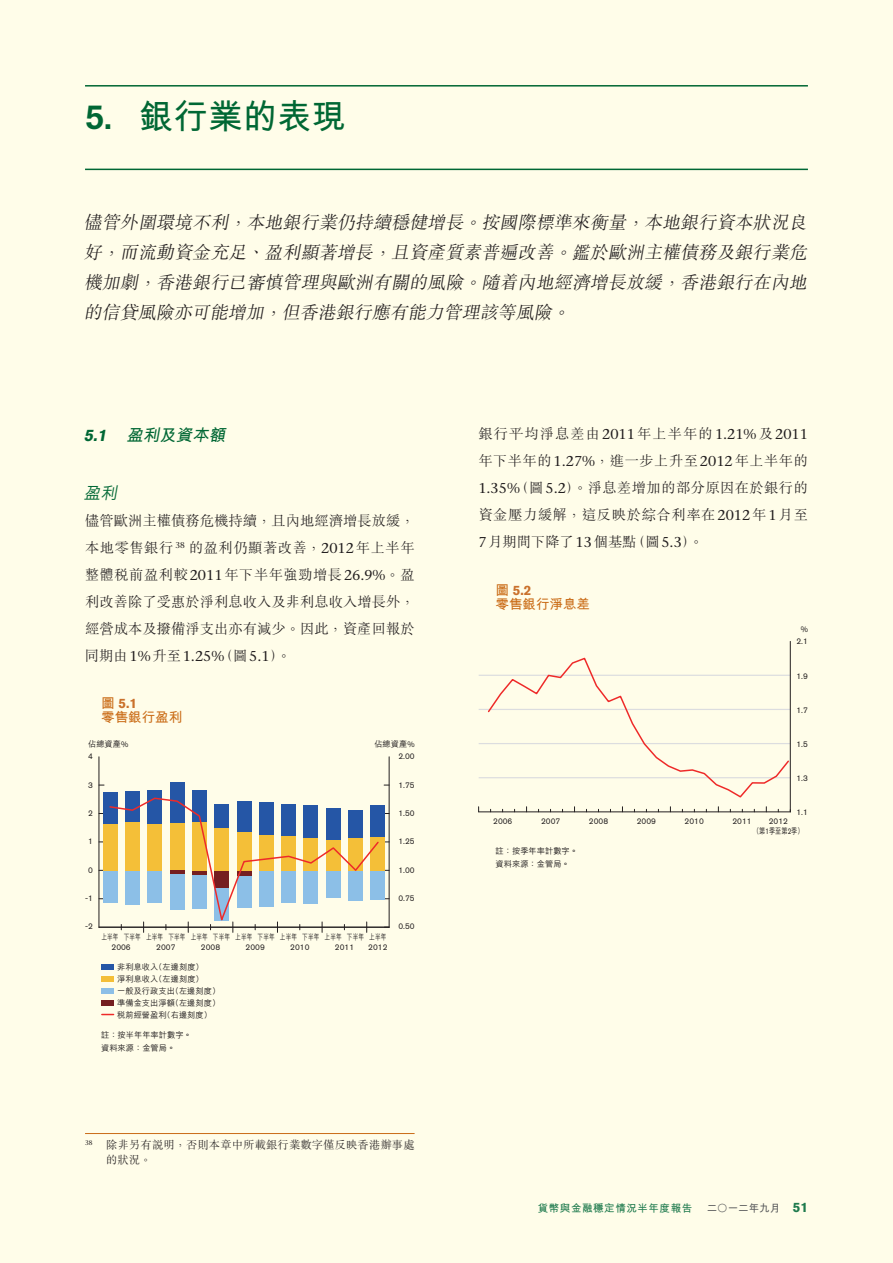
<style>
.page{position:relative;width:893px;height:1263px;background:#fffde9}
.page>*{position:absolute;margin:0;border:0;box-sizing:border-box;transform-origin:0 0}
.t1{font:34.5px "M Hei HK Bold B5 pc H";color:#006734}
.t2{font:italic 18px/30px "M Sung HK Light B5 pc H";letter-spacing:.005em;color:#231f20;text-align:justify}
.t3{font:italic 16.5px "M Hei HK Bold B5 pc H";color:#006734}
.t4{font:italic 16.5px "M Hei HK Medium B5 pc H";color:#006734}
.t5{font:14.25px/27px "M Sung HK Light B5 pc H";letter-spacing:.005em;color:#231f20;text-align:justify}
.t6{font:500 14.25px "Stone Serif Std";color:#231f20}
.t7{font:13.5px "M Hei HK Bold B5 pc H";color:#ca6c17}
.t8{font:700 13.5px "Akzidenz Grotesk BQ";color:#ca712c}
.t9{font:11.25px/15px "M Sung HK Light B5 pc H";letter-spacing:.015em;color:#231f20}
.t10{font:10.5px "M Hei HK Bold B5 pc H";letter-spacing:.055em;color:#1e7a4d}
.t11{font:10.5px "M Hei HK Bold B5 pc H";color:#57585a}
.t12{font:8.25px "Akzidenz Grotesk BQ";color:#231f20}
.t13{font:8.25px/12px "M Hei HK Medium B5 pc H";color:#231f20}
.t14{font:8.25px "M Hei HK Medium B5 pc H";color:#231f20;scale:.7 1}
.t15{font:8.25px "M Hei HK Medium B5 pc H";color:#231f20;scale:.75 1}
.s1{font-family:"Akzidenz Grotesk BQ";font-weight:500}
.s2{font-family:"Akzidenz Grotesk BQ";font-weight:700}
.s3{font-family:"Stone Serif Std";font-weight:500}
.s4{font-family:"M Sung HK Light B5 pc H";font-weight:400}
.s5{font-family:"M Hei HK Bold B5 pc H";font-weight:400;color:#ca6c17}
.s6{font-family:"Akzidenz Grotesk BQ"}
.s7{font-family:"Akzidenz Grotesk BQ";font-weight:700;font-size:13.5px;color:#1e7a4d}
</style>
<div class="page">
<hr style="left:85px;top:85px;width:723px;height:2px;background:#006734">
<hr style="left:85px;top:169px;width:723px;height:1px;background:#006734">
<hr style="left:99px;top:757px;width:1px;height:170px;background:#231f20">
<hr style="left:389px;top:757px;width:1px;height:170px;background:#231f20">
<div style="left:101px;top:964px;width:13px;height:6px;background:#2556a6"></div>
<div style="left:101px;top:976px;width:13px;height:6px;background:#f4bf38"></div>
<div style="left:101px;top:988px;width:13px;height:6px;background:#8cbfe7"></div>
<div style="left:101px;top:1000px;width:13px;height:6px;background:#751e20"></div>
<svg style="left:102px;top:1014px;width:12px;height:1px"></svg>
<div style="left:103px;top:792px;width:15px;height:32px;background:#2556a6"></div>
<div style="left:125px;top:791px;width:15px;height:31px;background:#2556a6"></div>
<div style="left:147px;top:790px;width:15px;height:34px;background:#2556a6"></div>
<div style="left:170px;top:782px;width:14px;height:40px;background:#2556a6"></div>
<div style="left:192px;top:790px;width:15px;height:32px;background:#2556a6"></div>
<svg style="left:99px;top:797px;width:290px;height:135px"></svg>
<hr style="left:479px;top:743px;width:311px;height:1px;background:#dcdddf">
<hr style="left:479px;top:777px;width:311px;height:1px;background:#dcdddf">
<hr style="left:479px;top:709px;width:311px;height:1px;background:#dcdddf">
<hr style="left:479px;top:675px;width:311px;height:1px;background:#dcdddf">
<hr style="left:479px;top:812px;width:311px;height:1px;background:#231f20">
<hr style="left:790px;top:641px;width:1px;height:171px;background:#231f20">
<div style="left:486px;top:656px;width:304px;height:143px;background:#fffde9"></div>
<hr style="left:85px;top:1133px;width:330px;height:1px;background:#ca6c17">
<h1 class="t1" style="left:85px;top:103px;width:262px"><span class="s1">5.</span> 銀行業的表現</h1>
<p class="t2" style="left:84px;top:209px;width:727px">儘管外圍環境不利，本地銀行業仍持續穩健增長。按國際標準來衡量，本地銀行資本狀況良好，而流動資金充足、盈利顯著增長，且資產質素普遍改善。鑑於歐洲主權債務及銀行業危機加劇，香港銀行已審慎管理與歐洲有關的風險。隨着內地經濟增長放緩，香港銀行在內地的信貸風險亦可能增加，但香港銀行應有能力管理該等風險。</p>
<p class="t3" style="left:84px;top:428px;width:146px"><span class="s2">5.1</span> 盈利及資本額</p>
<p class="t4" style="left:84px;top:486px;width:37px">盈利</p>
<p class="t5" style="left:85px;top:509px;width:331px">儘管歐洲主權債務危機持續，且內地經濟增長放緩，本地零售銀行 <sup>38</sup> 的盈利仍顯著改善，<span class="s3">2012</span>年上半年整體稅前盈利較<span class="s3">2011</span>年下半年強勁增長<span class="s3">26.9%</span>。盈利改善除了受惠於淨利息收入及非利息收入增長外，經營成本及撥備淨支出亦有減少。因此，資產回報於</p>
<p class="t6" style="left:85px;top:649px;width:208px"><span class="s4">同期由</span>1%<span class="s4">升至</span>1.25%<span class="s4">（圖</span>5.1<span class="s4">）。</span></p>
<p class="t8" style="left:101px;top:696px;width:37px"><span class="s5">圖</span> 5.1</p>
<p class="t7" style="left:101px;top:712px;width:82px">零售銀行盈利</p>
<p class="t13" style="left:88px;top:739px;width:42px">佔總資產<span class="s6">%</span></p>
<p class="t13" style="left:374px;top:739px;width:42px">佔總資產<span class="s6">%</span></p>
<p class="t12" style="left:88px;top:751px;width:6px">4</p>
<p class="t12" style="left:398px;top:751px;width:18px">2.00</p>
<p class="t12" style="left:88px;top:780px;width:6px">3</p>
<p class="t12" style="left:398px;top:780px;width:18px">1.75</p>
<p class="t12" style="left:88px;top:808px;width:6px">2</p>
<p class="t12" style="left:398px;top:808px;width:18px">1.50</p>
<p class="t12" style="left:88px;top:836px;width:6px">1</p>
<p class="t12" style="left:398px;top:836px;width:18px">1.25</p>
<p class="t12" style="left:88px;top:865px;width:6px">0</p>
<p class="t12" style="left:398px;top:865px;width:18px">1.00</p>
<p class="t12" style="left:85px;top:893px;width:9px">-1</p>
<p class="t12" style="left:398px;top:893px;width:18px">0.75</p>
<p class="t12" style="left:85px;top:921px;width:9px">-2</p>
<p class="t12" style="left:398px;top:921px;width:18px">0.50</p>
<p class="t14" style="left:101px;top:934px;width:281px">上半年 下半年 上半年 下半年 上半年 下半年 上半年 下半年 上半年</p>
<p class="t14" style="left:325px;top:934px;width:26px">上半年</p>
<p class="t14" style="left:302px;top:934px;width:26px">下半年</p>
<p class="t14" style="left:369px;top:934px;width:26px">上半年</p>
<p class="t14" style="left:347px;top:934px;width:26px">下半年</p>
<p class="t12" style="left:112px;top:942px;width:21px">2006</p>
<p class="t12" style="left:156px;top:942px;width:21px">2007</p>
<p class="t12" style="left:201px;top:942px;width:21px">2008</p>
<p class="t12" style="left:246px;top:942px;width:21px">2009</p>
<p class="t12" style="left:335px;top:942px;width:21px">2011</p>
<p class="t12" style="left:290px;top:942px;width:21px">2010</p>
<p class="t12" style="left:368px;top:942px;width:21px">2012</p>
<p class="t13" style="left:117px;top:962px;width:105px">非利息收入（左邊刻度）<br>淨利息收入（左邊刻度）<br>一般及行政支出（左邊刻度）準備金支出淨額（左邊刻度）稅前經營盈利（右邊刻度）</p>
<p class="t13" style="left:101px;top:1030px;width:92px;line-height:12.9px">註：按半年年率計數字。資料來源：金管局。</p>
<p class="t9" style="left:106px;top:1138px;width:310px;text-indent:-21px"><sup>38</sup> 除非另有說明，否則本章中所載銀行業數字僅反映香港辦事處的狀況。</p>
<p class="t5" style="left:478px;top:422px;width:331px">銀行平均淨息差由<span class="s3">2011</span>年上半年的<span class="s3">1.21%</span>及<span class="s3">2011</span>年下半年的<span class="s3">1.27%</span>，進一步上升至<span class="s3">2012</span>年上半年的<span class="s3">1.35%</span>（圖<span class="s3">5.2</span>）。淨息差增加的部分原因在於銀行的資金壓力緩解，這反映於綜合利率在<span class="s3">2012</span>年<span class="s3">1</span>月至<span class="s3">7</span>月期間下降了<span class="s3">13</span>個基點（圖<span class="s3">5.3</span>）。</p>
<p class="t8" style="left:496px;top:582px;width:37px"><span class="s5">圖</span> 5.2</p>
<p class="t7" style="left:496px;top:599px;width:96px">零售銀行淨息差</p>
<p class="t12" style="left:801px;top:624px;width:9px">%</p>
<p class="t12" style="left:796px;top:637px;width:13px">2.1</p>
<p class="t12" style="left:796px;top:671px;width:13px">1.9</p>
<p class="t12" style="left:796px;top:705px;width:13px">1.7</p>
<p class="t12" style="left:796px;top:739px;width:13px">1.5</p>
<p class="t12" style="left:796px;top:773px;width:13px">1.3</p>
<p class="t12" style="left:796px;top:807px;width:13px">1.1</p>
<p class="t12" style="left:493px;top:816px;width:21px">2006</p>
<p class="t12" style="left:541px;top:816px;width:21px">2007</p>
<p class="t12" style="left:589px;top:816px;width:21px">2008</p>
<p class="t12" style="left:637px;top:816px;width:21px">2009</p>
<p class="t12" style="left:685px;top:816px;width:21px">2010</p>
<p class="t12" style="left:769px;top:816px;width:21px">2012</p>
<p class="t15" style="left:753px;top:828px;width:69px">（第<span class="s6">1</span>季至第<span class="s6">2</span>季）</p>
<p class="t12" style="left:732px;top:816px;width:21px">2011</p>
<p class="t13" style="left:496px;top:846px;width:84px;line-height:12.9px">註：按季年率計數字。資料來源：金管局。</p>
<p class="t10" style="left:538px;top:1204px;width:156px">貨幣與金融穩定情況半年度報告</p>
<p class="t11" style="left:707px;top:1204px;width:103px">二○一二年九月 <span class="s7">51</span></p>
</div>
